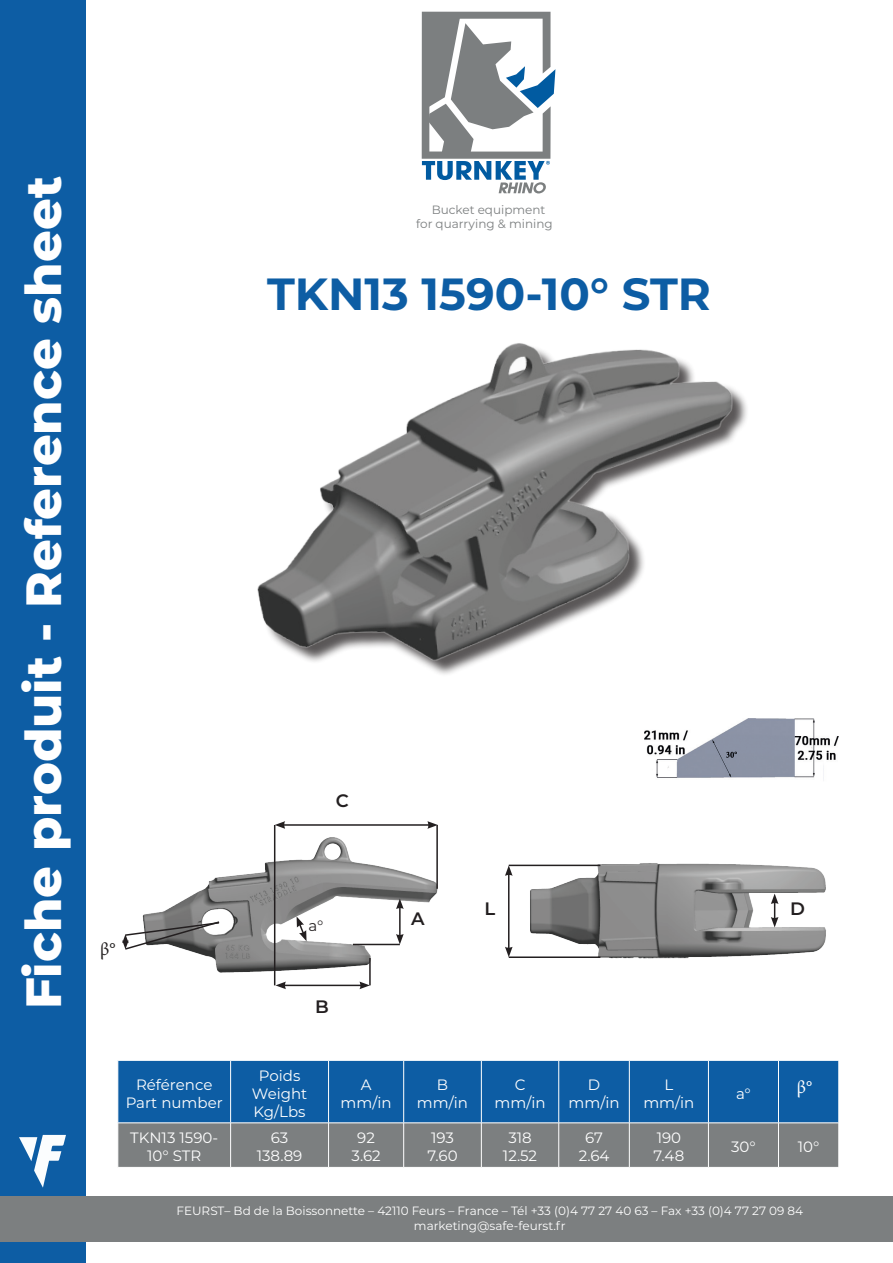
<style>
.page{position:relative;width:893px;height:1263px;background:#fff}
.page>*{position:absolute;margin:0;border:0;box-sizing:border-box;transform-origin:0 0}
.t1{font:800 49.5px "Montserrat";color:#fff}
.t2{font:700 45px "Montserrat";color:#0d5da4}
.t3{font:600 18px "Montserrat";color:#231f20}
.t4{font:18px "Minion Pro";color:#fff}
.t5{font:18px "Minion Pro";color:#231f20}
.t6{font:15px/18px "Montserrat";color:#fff;text-align:center}
.t7{font:15px "Montserrat";color:#231f20}
.t8{font:12px/14.4px "Montserrat";color:#fff;text-align:center}
.t9{font:12px/14.4px "Montserrat";color:#7c7f80;text-align:center}
.s1{color:#fff}
</style>
<div class="page">
<div style="left:0;top:0;width:85px;height:1263px;background:#0d5da4"></div>
<div style="left:0;top:1196px;width:893px;height:46px;background:#7c7f80"></div>
<svg style="left:422px;top:12px;width:133px;height:181px"></svg>
<svg style="left:19px;top:1135px;width:47px;height:52px"></svg>
<div style="left:119px;top:1061px;width:719px;height:61px;background:#0d5da4"></div>
<div style="left:119px;top:1123px;width:719px;height:44px;background:#7c7f80"></div>
<hr style="left:230px;top:1060px;width:1px;height:63px;background:#fff">
<hr style="left:328px;top:1060px;width:1px;height:63px;background:#fff">
<hr style="left:403px;top:1060px;width:1px;height:63px;background:#fff">
<hr style="left:481px;top:1060px;width:1px;height:63px;background:#fff">
<hr style="left:558px;top:1060px;width:1px;height:63px;background:#fff">
<hr style="left:629px;top:1060px;width:1px;height:63px;background:#fff">
<hr style="left:708px;top:1060px;width:1px;height:63px;background:#fff">
<hr style="left:778px;top:1060px;width:1px;height:63px;background:#fff">
<hr style="left:230px;top:1123px;width:1px;height:44px;background:#fff">
<hr style="left:328px;top:1123px;width:1px;height:44px;background:#fff">
<hr style="left:403px;top:1123px;width:1px;height:44px;background:#fff">
<hr style="left:481px;top:1123px;width:1px;height:44px;background:#fff">
<hr style="left:558px;top:1123px;width:1px;height:44px;background:#fff">
<hr style="left:629px;top:1123px;width:1px;height:44px;background:#fff">
<hr style="left:708px;top:1123px;width:1px;height:44px;background:#fff">
<hr style="left:778px;top:1123px;width:1px;height:44px;background:#fff">
<img style="left:645px;top:719px;width:194px;height:61px">
<img style="left:142px;top:825px;width:296px;height:160px">
<img style="left:509px;top:863px;width:317px;height:96px">
<img style="left:257px;top:343px;width:490px;height:332px">
<hr style="left:509px;top:865px;width:91px;height:1px;background:#231f20">
<hr style="left:509px;top:956px;width:91px;height:2px;background:#231f20">
<svg style="left:771px;top:893px;width:7px;height:34px"></svg>
<hr style="left:508px;top:873px;width:1px;height:76px;background:#231f20">
<svg style="left:505px;top:865px;width:8px;height:11px"></svg>
<svg style="left:505px;top:947px;width:8px;height:10px"></svg>
<hr style="left:274px;top:825px;width:1px;height:160px;background:#231f20">
<hr style="left:436px;top:825px;width:2px;height:64px;background:#231f20">
<hr style="left:369px;top:958px;width:2px;height:27px;background:#231f20">
<hr style="left:353px;top:944px;width:47px;height:1px;background:#231f20">
<hr style="left:283px;top:824px;width:147px;height:2px;background:#231f20">
<svg style="left:275px;top:821px;width:10px;height:8px"></svg>
<svg style="left:427px;top:821px;width:11px;height:8px"></svg>
<hr style="left:399px;top:907px;width:2px;height:29px;background:#231f20">
<svg style="left:396px;top:934px;width:8px;height:10px"></svg>
<svg style="left:396px;top:898px;width:8px;height:11px"></svg>
<svg style="left:297px;top:916px;width:10px;height:25px"></svg>
<hr style="left:284px;top:985px;width:78px;height:1px;background:#231f20">
<svg style="left:275px;top:981px;width:11px;height:8px"></svg>
<svg style="left:359px;top:981px;width:11px;height:8px"></svg>
<svg style="left:122px;top:920px;width:99px;height:31px"></svg>
<h1 class="t1" style="left:7px;top:1009px;width:834px;rotate:-90deg">Fiche produit - Reference sheet</h1>
<p class="t9" style="left:416px;top:202px;width:146px">Bucket equipment<br>for quarrying &amp; mining<span class="s1">g</span></p>
<h2 class="t2" style="left:267px;top:262px;width:445px">TKN13 1590-10° STR</h2>
<p class="t3" style="left:336px;top:788px;width:15px">C</p>
<p class="t5" style="left:100px;top:937px;width:17px">β°</p>
<p class="t7" style="left:309px;top:915px;width:16px">a°</p>
<p class="t3" style="left:315px;top:993px;width:15px">B</p>
<p class="t3" style="left:411px;top:905px;width:15px">A</p>
<p class="t3" style="left:484px;top:896px;width:12px">L</p>
<p class="t3" style="left:790px;top:896px;width:16px">D</p>
<p class="t6" style="left:126px;top:1075px;width:99px">Référence<br>Part number</p>
<p class="t6" style="left:252px;top:1066px;width:57px">Poids<br>Weight<br>Kg/Lbs</p>
<p class="t6" style="left:341px;top:1075px;width:53px">A mm/in</p>
<p class="t6" style="left:417px;top:1075px;width:53px">B mm/in</p>
<p class="t6" style="left:494px;top:1075px;width:53px">C mm/in</p>
<p class="t6" style="left:568px;top:1075px;width:53px">D mm/in</p>
<p class="t6" style="left:643px;top:1075px;width:53px">L mm/in</p>
<p class="t6" style="left:736px;top:1084px;width:16px">a°</p>
<p class="t6" style="left:130px;top:1128px;width:90px">TKN13 1590-<br>10° STR</p>
<p class="t6" style="left:257px;top:1128px;width:47px">63<br>138.89</p>
<p class="t6" style="left:352px;top:1128px;width:31px">92<br>3.62</p>
<p class="t6" style="left:427px;top:1128px;width:32px;text-align:left">193<br>7.60</p>
<p class="t6" style="left:503px;top:1128px;width:36px">318<br>12.52</p>
<p class="t6" style="left:579px;top:1128px;width:32px">67<br>2.64</p>
<p class="t6" style="left:654px;top:1128px;width:32px;text-align:left">190<br>7.48</p>
<p class="t6" style="left:731px;top:1137px;width:26px">30°</p>
<p class="t6" style="left:798px;top:1137px;width:23px">10°</p>
<p class="t4" style="left:797px;top:1075px;width:17px">β°</p>
<p class="t8" style="left:177px;top:1203px;width:628px">FEURST– Bd de la Boissonnette – 42110 Feurs – France – Tél +33 (0)4 77 27 40 63 – Fax +33 (0)4 77 27 09 84 marketing@safe-feurst.fr</p>
</div>
